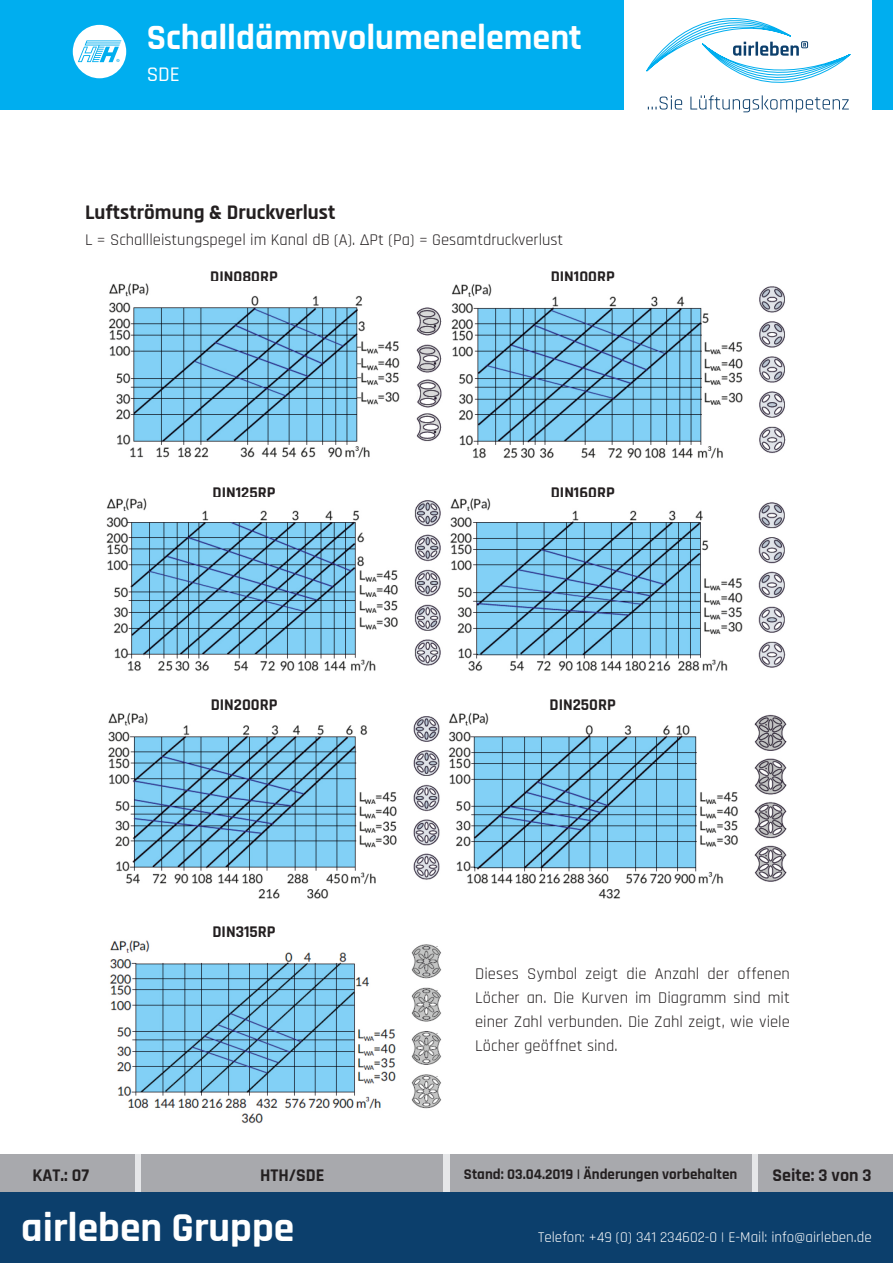
<style>
.page{position:relative;width:893px;height:1263px;background:#fff}
.page>*{position:absolute;margin:0;border:0;box-sizing:border-box;transform-origin:0 0}
.t1{font:700 41.55px "Rajdhani";color:#fff}
.t2{font:700 36px "Rajdhani";color:#fff}
.t3{font:700 21px "Rajdhani";color:#231f20}
.t4{font:500 21px "Rajdhani";color:#fff}
.t5{font:700 18px "Rajdhani";color:#231f20}
.t6{font:16.5px/24px "Rajdhani";color:#231f20;text-align:justify}
.t7{font:700 16.5px "Rajdhani";color:#231f20}
.t8{font:15px "Rajdhani";color:#fff}
.t9{font:700 15px "Rajdhani";color:#231f20}
</style>
<div class="page">
<div style="left:0;top:0;width:893px;height:109px;background:#00aeef"></div>
<div style="left:625px;top:0;width:247px;height:149px;background:#fff"></div>
<svg style="left:646px;top:18px;width:205px;height:94px"></svg>
<div style="left:0;top:1154px;width:893px;height:39px;background:#e6e7e9"></div>
<div style="left:758px;top:1154px;width:135px;height:39px;background:#a8a9ad"></div>
<div style="left:0;top:1154px;width:135px;height:39px;background:#a8a9ad"></div>
<div style="left:450px;top:1154px;width:302px;height:39px;background:#a8a9ad"></div>
<div style="left:141px;top:1154px;width:302px;height:39px;background:#a8a9ad"></div>
<div style="left:0;top:1193px;width:893px;height:70px;background:#0c3f6c"></div>
<img style="left:108px;top:283px;width:678px;height:176px">
<img style="left:106px;top:498px;width:680px;height:174px">
<img style="left:108px;top:712px;width:679px;height:187px">
<img style="left:109px;top:940px;width:333px;height:184px">
<svg style="left:73px;top:25px;width:53px;height:53px"></svg>
<h2 class="t2" style="left:147px;top:16px;width:437px">Schalldämmvolumenelement</h2>
<p class="t4" style="left:147px;top:62px;width:35px">SDE</p>
<p class="t3" style="left:85px;top:200px;width:252px">Luftströmung &amp; Druckverlust</p>
<p class="t6" style="left:85px;top:229px;width:480px">L = Schallleistungspegel im Kanal dB (A). ΔPt (Pa) = Gesamtdruckverlust</p>
<p class="t7" style="left:210px;top:267px;width:69px">DIN080RP</p>
<p class="t7" style="left:551px;top:267px;width:66px">DIN100RP</p>
<p class="t7" style="left:213px;top:482px;width:64px">DIN125RP</p>
<p class="t7" style="left:551px;top:482px;width:65px">DIN160RP</p>
<p class="t7" style="left:211px;top:695px;width:68px">DIN200RP</p>
<p class="t7" style="left:550px;top:695px;width:68px">DIN250RP</p>
<p class="t7" style="left:212px;top:922px;width:65px">DIN315RP</p>
<p class="t6" style="left:475px;top:962px;width:316px">Dieses Symbol zeigt die Anzahl der offenen Löcher an. Die Kurven im Diagramm sind mit einer Zahl verbunden. Die Zahl zeigt, wie viele Löcher geöffnet sind.</p>
<p class="t5" style="left:33px;top:1164px;width:58px">KAT.: 07</p>
<p class="t5" style="left:260px;top:1164px;width:66px">HTH/SDE</p>
<p class="t9" style="left:464px;top:1165px;width:275px">Stand: 03.04.2019 | Änderungen vorbehalten</p>
<p class="t5" style="left:772px;top:1164px;width:101px">Seite: 3 von 3</p>
<h1 class="t1" style="left:21px;top:1202px;width:275px">airleben Gruppe</h1>
<p class="t8" style="left:538px;top:1228px;width:335px">Telefon: +49 (0) 341 234602-0 | E-Mail: info@airleben.de</p>
</div>
